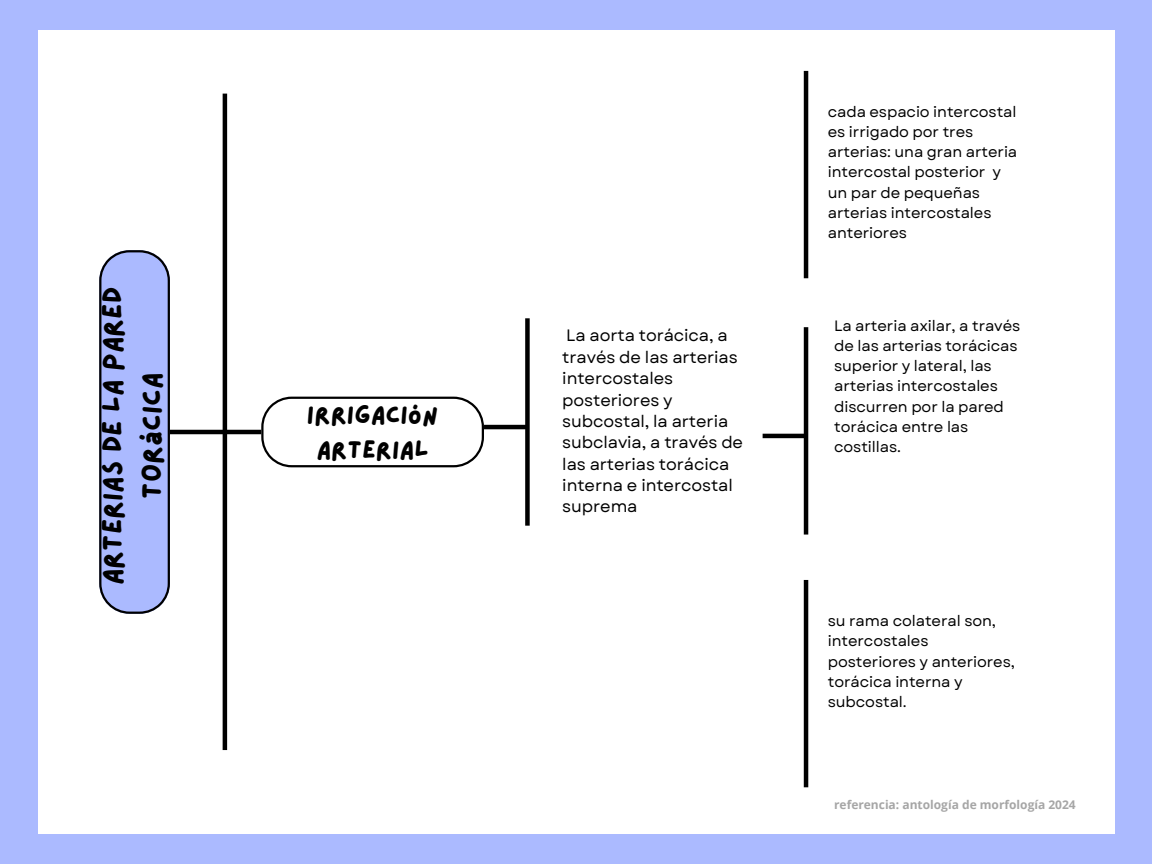
<style>
.page{position:relative;width:1152px;height:864px;background:#abbaff}
.page>*{position:absolute;margin:0;border:0;box-sizing:border-box;transform-origin:0 0}
.t1{font:28.35px/39.3px "Lazydog";color:#000;text-align:center}
.t2{font:25.5px/34.8px "Lazydog";color:#000;text-align:center}
.t3{font:16.5px/21.3px "Garet";letter-spacing:-.005em;color:#000}
.t4{font:15px/20.2px "Garet";letter-spacing:-.005em;color:#000}
.t5{font:700 12px "Open Sans";color:#a6a6a6}
</style>
<div class="page">
<div style="left:38px;top:30px;width:1076px;height:804px;background:#fff"></div>
<hr style="left:116px;top:430px;width:109px;height:4px;background:#000">
<hr style="left:223px;top:94px;width:4px;height:656px;background:#000">
<svg style="left:99px;top:250px;width:71px;height:364px;background:#a1afed"></svg>
<svg style="left:261px;top:397px;width:223px;height:70px"></svg>
<div style="left:525px;top:318px;width:5px;height:208px;background:#000"></div>
<hr style="left:484px;top:425px;width:43px;height:4px;background:#000">
<hr style="left:804px;top:71px;width:4px;height:207px;background:#000">
<hr style="left:804px;top:327px;width:4px;height:208px;background:#000">
<hr style="left:763px;top:434px;width:43px;height:4px;background:#000">
<hr style="left:804px;top:580px;width:4px;height:207px;background:#000">
<hr style="left:223px;top:430px;width:38px;height:4px;background:#000">
<h1 class="t1" style="left:94px;top:585px;width:299px;rotate:-90deg">ARTERIAS DE LA PARED<br>TORÁCICA</h1>
<h1 class="t2" style="left:307px;top:398px;width:133px">IRRIGACIÓN<br>ARTERIAL</h1>
<h2 class="t3" style="left:562px;top:325px;width:182px">La aorta torácica, a través de las arterias intercostales posteriores y subcostal, la arteria subclavia, a través de las arterias torácica interna e intercostal suprema</h2>
<h2 class="t4" style="left:828px;top:101px;width:191px">cada espacio intercostal es irrigado por tres arterias: una gran arteria intercostal posterior y un par de pequeñas arterias intercostales anteriores</h2>
<h2 class="t4" style="left:834px;top:315px;width:188px">La arteria axilar, a través de las arterias torácicas superior y lateral, las arterias intercostales discurren por la pared torácica entre las costillas.</h2>
<h2 class="t4" style="left:828px;top:611px;width:189px">su rama colateral son, intercostales posteriores y anteriores, torácica interna y subcostal.</h2>
<p class="t5" style="left:834px;top:796px;width:243px">referencia: antología de morfología 2024</p>
</div>
